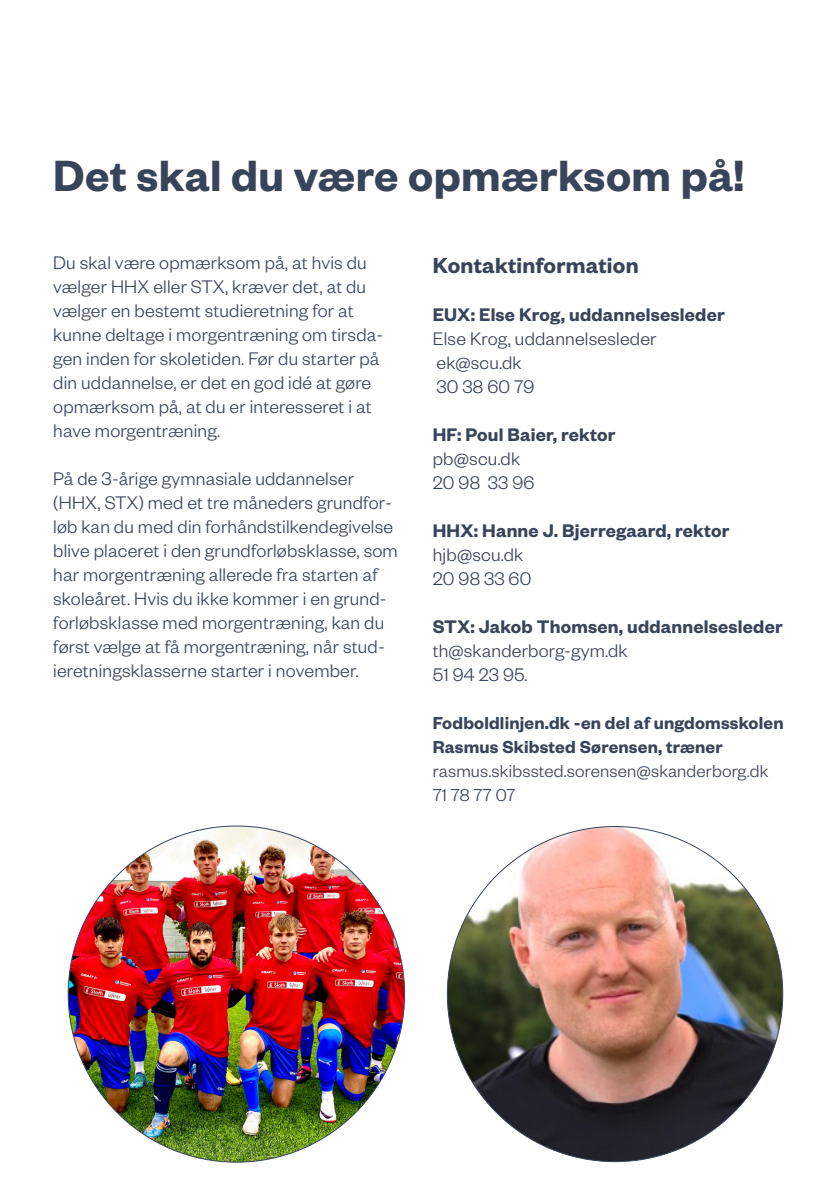
<style>
.page{position:relative;width:840px;height:1191px;background:#fff}
.page>*{position:absolute;margin:0;border:0;box-sizing:border-box;transform-origin:0 0}
.t1{font:600 48px "Founders Grotesk";letter-spacing:.01em;color:#38445a}
.t2{font:600 24px "Founders Grotesk";letter-spacing:.01em;color:#38445a}
.t3{font:300 20px/24px "Founders Grotesk";letter-spacing:.01em;color:#38445a}
.t4{font:600 20px "Founders Grotesk";letter-spacing:.01em;color:#38445a}
.t5{font:600 19px/24px "Founders Grotesk";letter-spacing:.01em;color:#38445a}
.t6{font:300 19px/24px "Founders Grotesk";letter-spacing:.01em;color:#38445a}
</style>
<div class="page">
<img style="left:68px;top:826px;width:336px;height:336px;border-radius:168px">
<img style="left:447px;top:826px;width:335px;height:335px;border-radius:168px">
<h1 class="t1" style="left:53px;top:145px;width:692px">Det skal du være opmærksom på!</h1>
<p class="t3" style="left:53px;top:249px;width:331px">Du skal være opmærksom på, at hvis du vælger HHX eller STX, kræver det, at du vælger en bestemt studieretning for at kunne deltage i morgentræning om tirsda&shy;gen inden for skoletiden. Før du starter på din uddannelse, er det en god idé at gøre opmærksom på, at du er interesseret i at have morgentræning.</p>
<p class="t3" style="left:53px;top:465px;width:346px">På de 3-årige gymnasiale uddannelser (HHX, STX) med et tre måneders grundfor&shy;løb kan du med din forhåndstilkendegivelse blive placeret i den grundforløbsklasse, som har morgentræning allerede fra starten af skoleåret. Hvis du ikke kommer i en grund&shy;forløbsklasse med morgentræning, kan du først vælge at få morgentræning, når stud&shy;ieretningsklasserne starter i november.</p>
<p class="t2" style="left:432px;top:250px;width:207px">Kontaktinformation</p>
<p class="t4" style="left:432px;top:301px;width:293px">EUX: Else Krog, uddannelsesleder</p>
<p class="t3" style="left:432px;top:325px;width:225px">Else Krog, uddannelsesleder ek@scu.dk<br>30 38 60 79</p>
<p class="t4" style="left:432px;top:421px;width:184px">HF: Poul Baier, rektor</p>
<p class="t3" style="left:432px;top:445px;width:103px">pb@scu.dk<br>20 98 33 96</p>
<p class="t4" style="left:432px;top:517px;width:298px">HHX: Hanne J. Bjerregaard, rektor</p>
<p class="t3" style="left:432px;top:541px;width:100px">hjb@scu.dk<br>20 98 33 60</p>
<p class="t4" style="left:432px;top:613px;width:351px">STX: Jakob Thomsen, uddannelsesleder</p>
<p class="t3" style="left:432px;top:637px;width:196px">th@skanderborg-gym.dk<br>51 94 23 95.</p>
<p class="t5" style="left:432px;top:709px;width:352px">Fodboldlinjen.dk -en del af ungdomsskolen<br>Rasmus Skibsted Sørensen, træner</p>
<p class="t6" style="left:432px;top:757px;width:337px">rasmus.skibssted.sorensen@skanderborg.dk<br>71 78 77 07</p>
</div>
